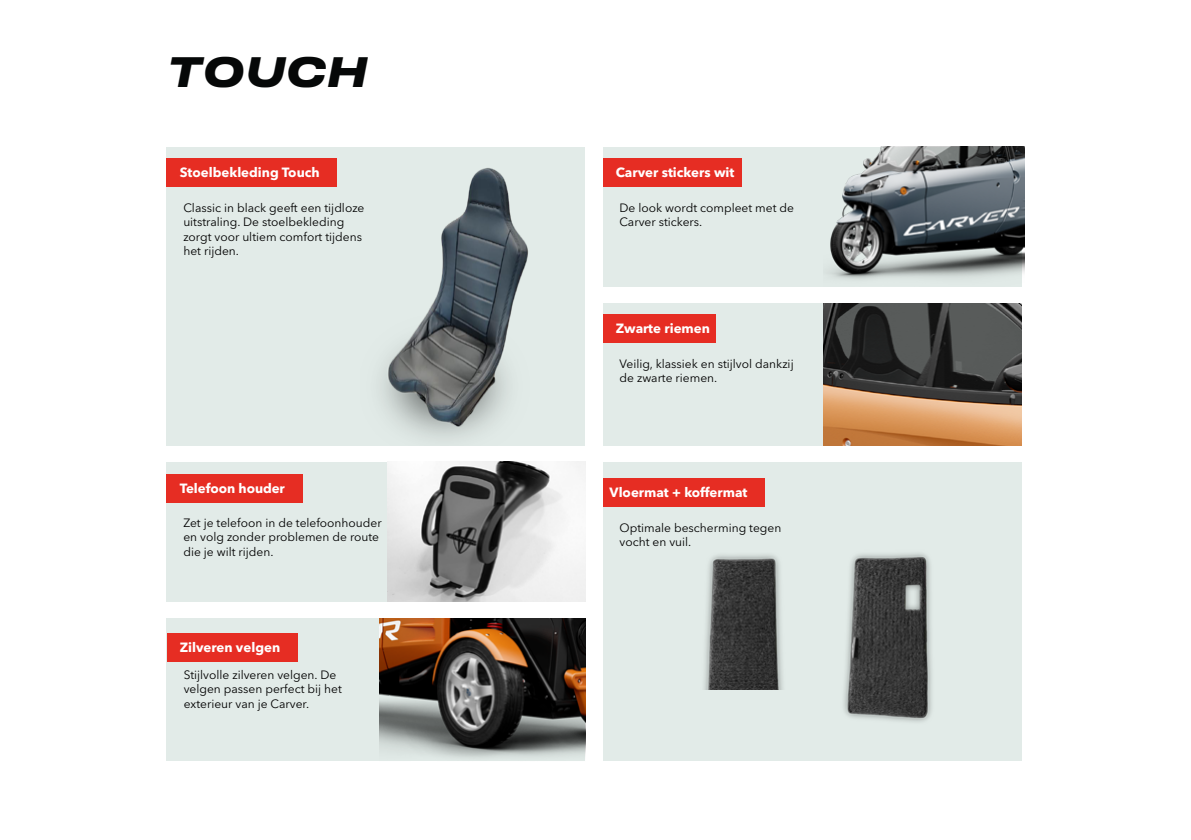
<style>
.page{position:relative;width:1191px;height:840px;background:#fff}
.page>*{position:absolute;margin:0;border:0;box-sizing:border-box;transform-origin:0 0}
.t1{font:italic 700 40px "Druk Text Wide";color:#060808}
.t2{font:700 13.2px "Avenir Next LT Pro";color:#fff}
.t3{font:12px/14.4px "Avenir Next LT Pro";color:#000}
</style>
<div class="page">
<div style="left:167px;top:147px;width:418px;height:298px;background:#e2ebe8"></div>
<div style="left:603px;top:462px;width:418px;height:298px;background:#e2ebe8"></div>
<div style="left:603px;top:147px;width:418px;height:139px;background:#e2ebe8"></div>
<div style="left:603px;top:303px;width:418px;height:142px;background:#e2ebe8"></div>
<div style="left:167px;top:462px;width:418px;height:139px;background:#e2ebe8"></div>
<div style="left:167px;top:618px;width:418px;height:142px;background:#e2ebe8"></div>
<div style="left:167px;top:158px;width:170px;height:29px;background:#e62d23"></div>
<img style="left:380px;top:168px;width:148px;height:271px">
<div style="left:167px;top:473px;width:136px;height:29px;background:#e62d23"></div>
<img style="left:388px;top:461px;width:197px;height:140px">
<div style="left:167px;top:633px;width:130px;height:28px;background:#e62d23"></div>
<img style="left:379px;top:618px;width:206px;height:140px">
<img style="left:843px;top:553px;width:89px;height:169px">
<img style="left:704px;top:554px;width:79px;height:135px">
<div style="left:603px;top:478px;width:161px;height:28px;background:#e62d23"></div>
<div style="left:603px;top:314px;width:112px;height:29px;background:#e62d23"></div>
<img style="left:824px;top:303px;width:197px;height:142px">
<div style="left:603px;top:158px;width:139px;height:29px;background:#e62d23"></div>
<img style="left:827px;top:147px;width:197px;height:139px">
<h1 class="t1" style="left:167px;top:37px;width:203px">TOUCH</h1>
<p class="t2" style="left:180px;top:164px;width:141px">Stoelbekleding Touch</p>
<p class="t3" style="left:183px;top:200px;width:183px">Classic in black geeft een tijdloze uitstraling. De stoelbekleding zorgt voor ultiem comfort tijdens het rijden.</p>
<p class="t2" style="left:180px;top:479px;width:107px">Telefoon houder</p>
<p class="t3" style="left:183px;top:515px;width:200px">Zet je telefoon in de telefoonhouder en volg zonder problemen de route die je wilt rijden.</p>
<p class="t2" style="left:180px;top:639px;width:102px">Zilveren velgen</p>
<p class="t3" style="left:184px;top:667px;width:160px">Stijlvolle zilveren velgen. De velgen passen perfect bij het exterieur van je Carver.</p>
<p class="t2" style="left:616px;top:164px;width:120px">Carver stickers wit</p>
<p class="t3" style="left:619px;top:200px;width:176px">De look wordt compleet met de<br>Carver stickers.</p>
<p class="t2" style="left:616px;top:320px;width:96px">Zwarte riemen</p>
<p class="t3" style="left:619px;top:356px;width:176px">Veilig, klassiek en stijlvol dankzij de zwarte riemen.</p>
<p class="t2" style="left:609px;top:484px;width:139px">Vloermat + koffermat</p>
<p class="t3" style="left:619px;top:520px;width:163px">Optimale bescherming tegen vocht en vuil.</p>
</div>
